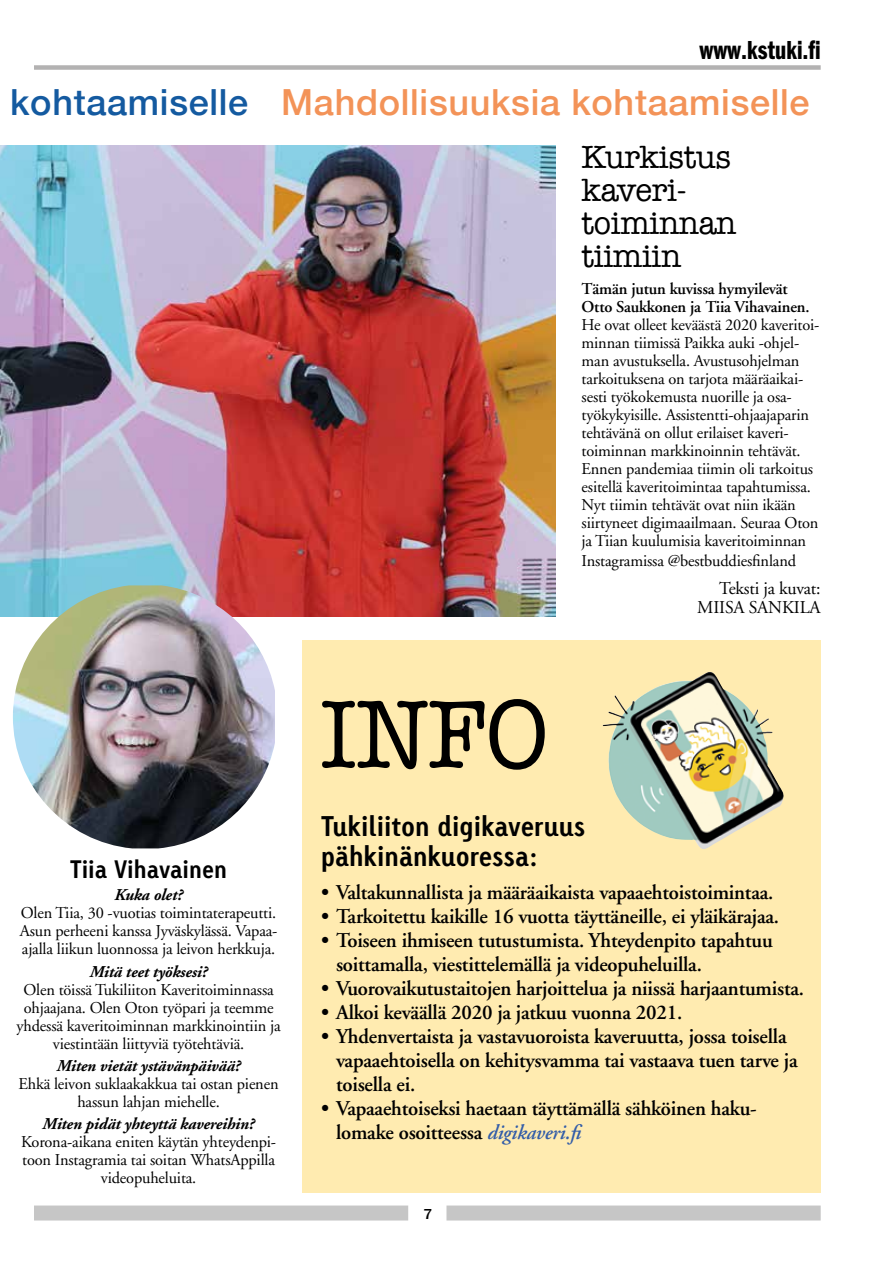
<style>
.page{position:relative;width:893px;height:1263px;background:#fff}
.page>*{position:absolute;margin:0;border:0;box-sizing:border-box;transform-origin:0 0}
.t1{font:99.45px "American Typewriter";color:#000;scale:.96 1}
.t2{font:500 36px "Helvetica Neue";letter-spacing:.02em;color:#f39358}
.t3{font:33px/33px "American Typewriter";letter-spacing:-.01em;color:#000;scale:.96 1}
.t4{font:700 27px/30px "Linotype Tetria";color:#000}
.t5{font:27px "Franklin Gothic LT Demi Cmpr";color:#000}
.t6{font:700 24px "Linotype Tetria";color:#000}
.t7{font:600 21px/24px "Adobe Garamond LT";letter-spacing:-.01em;color:#000}
.t8{font:18px/19.5px "Adobe Garamond LT";letter-spacing:-.01em;color:#000;text-align:right}
.t9{font:16.5px/18px "Adobe Garamond LT";letter-spacing:-.01em;color:#000;text-align:center}
.t10{font:italic 700 16.5px "Adobe Garamond LT";letter-spacing:-.01em;color:#000}
.t11{font:600 16.5px/18px "Adobe Garamond LT";letter-spacing:-.01em;color:#000}
.t12{font:500 15px "Franklin Gothic LT";color:#000}
.s1{color:#145aa0}
.s2{font-style:italic;color:#335da8}
</style>
<div class="page">
<div style="left:34px;top:65px;width:787px;height:5px;background:#b3b2b2"></div>
<div style="left:34px;top:1205px;width:374px;height:15px;background:#c6c6c6"></div>
<div style="left:446px;top:1205px;width:375px;height:15px;background:#c6c6c6"></div>
<div style="left:303px;top:640px;width:518px;height:553px;background:#ffebb0"></div>
<img style="left:0;top:146px;width:555px;height:471px">
<img style="left:603px;top:672px;width:181px;height:177px">
<img style="left:13px;top:585px;width:262px;height:263px">
<h3 class="t5" style="left:699px;top:36px;width:123px">www.kstuki.fi</h3>
<h2 class="t2" style="left:10px;top:73px;width:801px"><span class="s1">kohtaamiselle</span> Mahdollisuuksia kohtaamiselle</h2>
<h3 class="t3" style="left:582px;top:140px;width:163px">Kurkistus kaveri&shy;toiminnan tiimiin</h3>
<p class="t11" style="left:582px;top:280px;width:230px">Tämän jutun kuvissa hymyilevät<br>Otto Saukkonen ja Tiia Vihavainen.</p>
<p class="t9" style="left:582px;top:316px;width:239px;text-align:left">He ovat olleet keväästä 2020 kaveritoi&shy;minnan tiimissä Paikka auki -ohjel&shy;man avustuksella. Avustusohjelman tarkoituksena on tarjota määräaikai&shy;sesti työkokemusta nuorille ja osa&shy;työkykyisille. Assistentti-ohjaajaparin tehtävänä on ollut erilaiset kaveri&shy;toiminnan markkinoinnin tehtävät.<br>Ennen pandemiaa tiimin oli tarkoitus esitellä kaveritoimintaa tapahtumissa.<br>Nyt tiimin tehtävät ovat niin ikään siirtyneet digimaailmaan. Seuraa Oton ja Tiian kuulumisia kaveritoiminnan</p>
<p class="t9" style="left:582px;top:551px;width:216px">Instagramissa @bestbuddiesfinland</p>
<p class="t8" style="left:697px;top:578px;width:125px">Teksti ja kuvat:<br>MIISA SANKILA</p>
<h3 class="t6" style="left:70px;top:854px;width:158px">Tiia Vihavainen</h3>
<p class="t10" style="left:114px;top:885px;width:70px">Kuka olet?</p>
<p class="t9" style="left:20px;top:904px;width:259px;text-align:justify">Olen Tiia, 30 -vuotias toimintaterapeutti.<br>Asun perheeni kanssa Jyväskylässä. Vapaa&shy;ajalla liikun luonnossa ja leivon herkkuja.</p>
<p class="t10" style="left:90px;top:962px;width:119px">Mitä teet työksesi?</p>
<p class="t9" style="left:17px;top:980px;width:266px">Olen töissä Tukiliiton Kaveritoiminnassa ohjaajana. Olen Oton työpari ja teemme yhdessä kaveritoiminnan markkinointiin ja viestintään liittyviä työtehtäviä.</p>
<p class="t10" style="left:57px;top:1056px;width:185px">Miten vietät ystävänpäivää?</p>
<p class="t9" style="left:19px;top:1075px;width:262px">Ehkä leivon suklaakakkua tai ostan pienen hassun lahjan miehelle.</p>
<p class="t10" style="left:43px;top:1114px;width:213px">Miten pidät yhteyttä kavereihin?</p>
<p class="t9" style="left:21px;top:1133px;width:257px">Korona-aikana eniten käytän yhteydenpi&shy;toon Instagramia tai soitan WhatsAppilla videopuheluita.</p>
<h1 class="t1" style="left:320px;top:658px;width:239px">INFO</h1>
<h3 class="t4" style="left:321px;top:811px;width:266px">Tukiliiton digikaveruus pähkinänkuoressa:</h3>
<p class="t7" style="left:321px;top:880px;width:454px">• Valtakunnallista ja määräaikaista vapaaehtoistoimintaa.</p>
<p class="t7" style="left:321px;top:904px;width:460px">• Tarkoitettu kaikille 16 vuotta täyttäneille, ei yläikärajaa.</p>
<p class="t7" style="left:336px;top:928px;width:438px;text-indent:-15px">• Toiseen ihmiseen tutustumista. Yhteydenpito tapahtuu soittamalla, viestittelemällä ja videopuheluilla.</p>
<p class="t7" style="left:321px;top:976px;width:485px">• Vuorovaikutustaitojen harjoittelua ja niissä harjaantumista.</p>
<p class="t7" style="left:321px;top:1000px;width:363px">• Alkoi keväällä 2020 ja jatkuu vuonna 2021.</p>
<p class="t7" style="left:336px;top:1024px;width:463px;text-indent:-15px">• Yhdenvertaista ja vastavuoroista kaveruutta, jossa toisella vapaaehtoisella on kehitysvamma tai vastaava tuen tarve ja toisella ei.</p>
<p class="t7" style="left:336px;top:1096px;width:422px;text-indent:-15px">• Vapaaehtoiseksi haetaan täyttämällä sähköinen haku&shy;lomake osoitteessa <span class="s2">digikaveri.fi</span></p>
<p class="t12" style="left:423px;top:1205px;width:10px">7</p>
</div>
